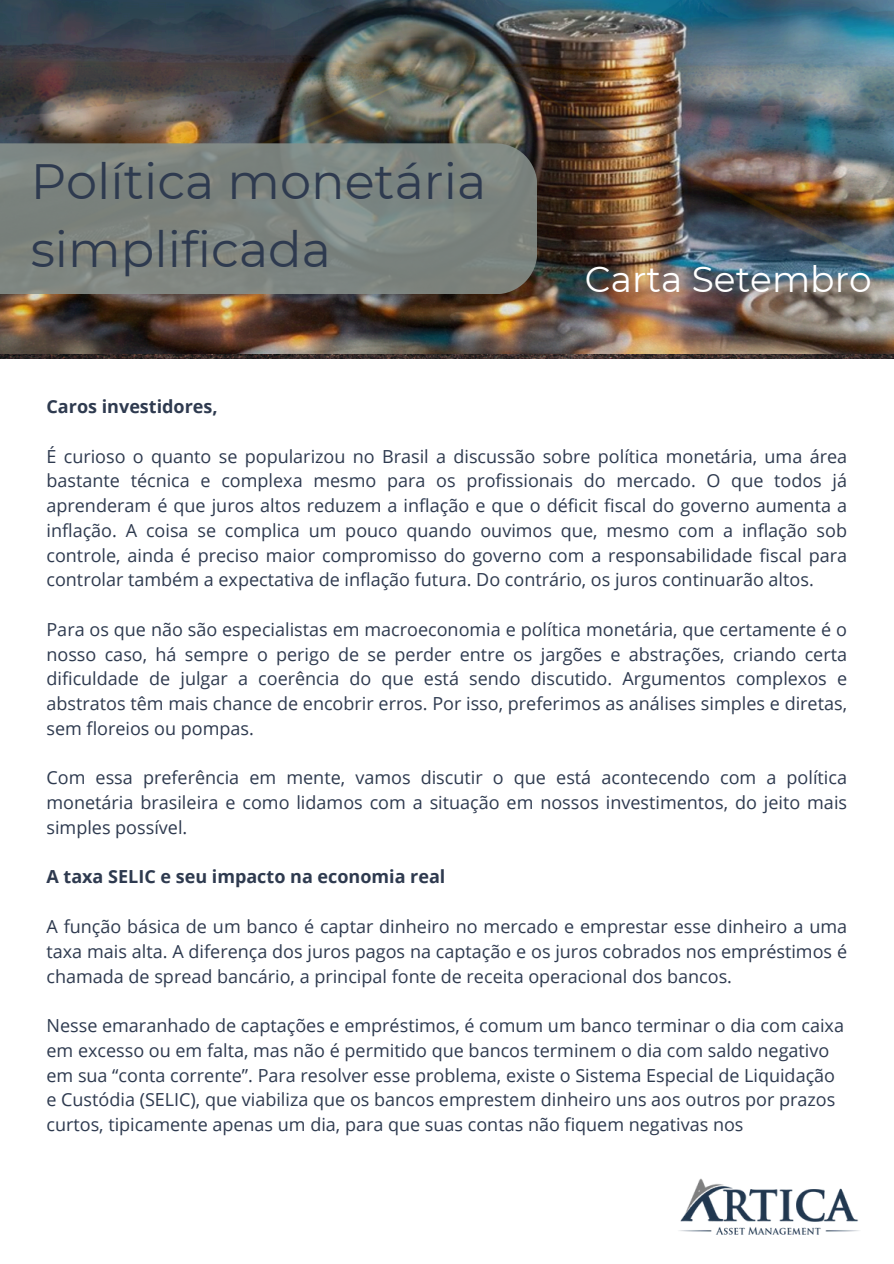
<style>
.page{position:relative;width:894px;height:1264px;background:#fff}
.page>*{position:absolute;margin:0;border:0;box-sizing:border-box;transform-origin:0 0}
.t1{font:49.5px/68.7px "Montserrat";color:#2e3a4f}
.t2{font:36px "Montserrat";color:#fff}
.t3{font:18px/24.8px "Open Sans";color:#2e3a4f;text-align:justify}
.t4{font:700 18px "Open Sans";color:#2e3a4f}
</style>
<div class="page">
<img style="left:0;top:0;width:893px;height:353px">
<svg style="left:0;top:143px;width:537px;height:151px;background:#7d847f"></svg>
<img style="left:679px;top:1178px;width:181px;height:57px">
<p class="t1" style="left:31px;top:147px;width:457px">Política monetária simplificada</p>
<p class="t2" style="left:584px;top:257px;width:288px">Carta Setembro</p>
<h1 class="t4" style="left:46px;top:394px;width:173px">Caros investidores,</h1>
<h2 class="t3" style="left:46px;top:443px;width:802px">É curioso o quanto se popularizou no Brasil a discussão sobre política monetária, uma área bastante técnica e complexa mesmo para os profissionais do mercado. O que todos já aprenderam é que juros altos reduzem a inflação e que o déficit fiscal do governo aumenta a inflação. A coisa se complica um pouco quando ouvimos que, mesmo com a inflação sob controle, ainda é preciso maior compromisso do governo com a responsabilidade fiscal para controlar também a expectativa de inflação futura. Do contrário, os juros continuarão altos.</h2>
<h3 class="t3" style="left:46px;top:616px;width:802px">Para os que não são especialistas em macroeconomia e política monetária, que certamente é o nosso caso, há sempre o perigo de se perder entre os jargões e abstrações, criando certa dificuldade de julgar a coerência do que está sendo discutido. Argumentos complexos e abstratos têm mais chance de encobrir erros. Por isso, preferimos as análises simples e diretas, sem floreios ou pompas.</h3>
<p class="t3" style="left:46px;top:765px;width:802px">Com essa preferência em mente, vamos discutir o que está acontecendo com a política monetária brasileira e como lidamos com a situação em nossos investimentos, do jeito mais simples possível.</p>
<p class="t4" style="left:46px;top:864px;width:400px">A taxa SELIC e seu impacto na economia real</p>
<p class="t3" style="left:46px;top:913px;width:802px">A função básica de um banco é captar dinheiro no mercado e emprestar esse dinheiro a uma taxa mais alta. A diferença dos juros pagos na captação e os juros cobrados nos empréstimos é chamada de spread bancário, a principal fonte de receita operacional dos bancos.</p>
<h3 class="t3" style="left:46px;top:1012px;width:798px;text-align:left">Nesse emaranhado de captações e empréstimos, é comum um banco terminar o dia com caixa em excesso ou em falta, mas não é permitido que bancos terminem o dia com saldo negativo em sua “conta corrente”. Para resolver esse problema, existe o Sistema Especial de Liquidação e Custódia (SELIC), que viabiliza que os bancos emprestem dinheiro uns aos outros por prazos curtos, tipicamente apenas um dia, para que suas contas não fiquem negativas nos</h3>
</div>
